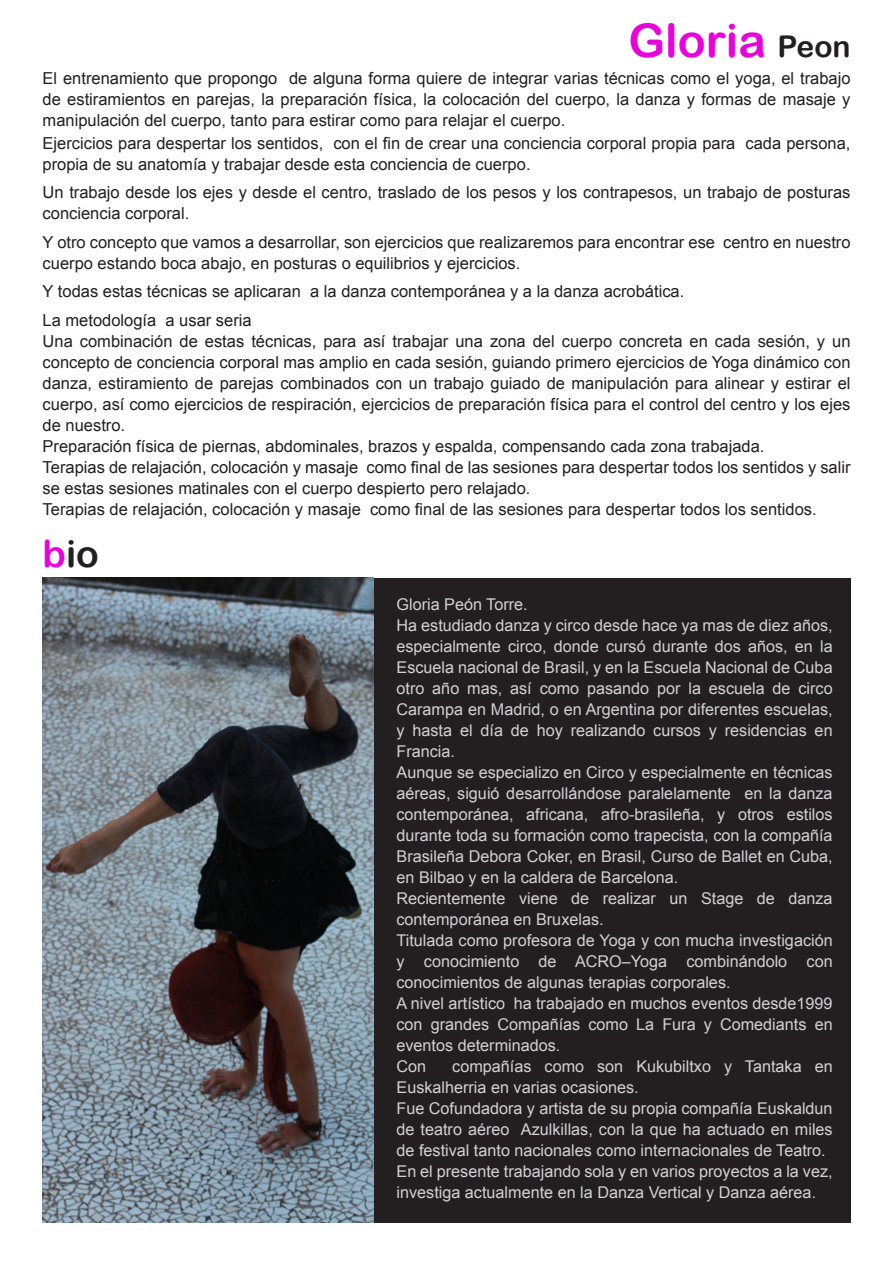
<style>
.page{position:relative;width:893px;height:1263px;background:#fff}
.page>*{position:absolute;margin:0;border:0;box-sizing:border-box;transform-origin:0 0}
.t1{font:46.35px "Arial Rounded MT Bold";color:#e803db}
.t2{font:37.5px "Arial Rounded MT Bold";color:#231f20}
.t3{font:16.5px/21px "Arial";color:#231f20}
.t4{font:16.2px/21px "Arial";color:#d1d2d4;text-align:justify}
.s1{font-size:30px;color:#231f20}
.s2{color:#e803db}
</style>
<div class="page">
<div style="left:343px;top:578px;width:507px;height:644px;background:#231f20"></div>
<img style="left:43px;top:578px;width:330px;height:644px">
<p class="t1" style="left:628px;top:13px;width:224px">Gloria <span class="s1">Peon</span></p>
<p class="t3" style="left:43px;top:68px;width:809px;text-align:justify">El entrenamiento que propongo de alguna forma quiere de integrar varias técnicas como el yoga, el trabajo de estiramientos en parejas, la preparación física, la colocación del cuerpo, la danza y formas de masaje y manipulación del cuerpo, tanto para estirar como para relajar el cuerpo.</p>
<p class="t3" style="left:43px;top:132px;width:809px">Ejercicios para despertar los sentidos, con el fin de crear una conciencia corporal propia para cada persona, propia de su anatomía y trabajar desde esta conciencia de cuerpo.</p>
<p class="t3" style="left:43px;top:182px;width:809px">Un trabajo desde los ejes y desde el centro, traslado de los pesos y los contrapesos, un trabajo de posturas conciencia corporal.</p>
<p class="t3" style="left:43px;top:231px;width:809px">Y otro concepto que vamos a desarrollar, son ejercicios que realizaremos para encontrar ese centro en nuestro cuerpo estando boca abajo, en posturas o equilibrios y ejercicios.</p>
<p class="t3" style="left:43px;top:281px;width:643px">Y todas estas técnicas se aplicaran a la danza contemporánea y a la danza acrobática.</p>
<p class="t3" style="left:43px;top:309px;width:211px">La metodología a usar seria</p>
<p class="t3" style="left:43px;top:330px;width:809px;text-align:justify">Una combinación de estas técnicas, para así trabajar una zona del cuerpo concreta en cada sesión, y un concepto de conciencia corporal mas amplio en cada sesión, guiando primero ejercicios de Yoga dinámico con danza, estiramiento de parejas combinados con un trabajo guiado de manipulación para alinear y estirar el cuerpo, así como ejercicios de respiración, ejercicios de preparación física para el control del centro y los ejes de nuestro.</p>
<p class="t3" style="left:43px;top:435px;width:723px">Preparación física de piernas, abdominales, brazos y espalda, compensando cada zona trabajada.</p>
<p class="t3" style="left:43px;top:456px;width:809px">Terapias de relajación, colocación y masaje como final de las sesiones para despertar todos los sentidos y salir se estas sesiones matinales con el cuerpo despierto pero relajado.</p>
<p class="t3" style="left:43px;top:498px;width:775px">Terapias de relajación, colocación y masaje como final de las sesiones para despertar todos los sentidos.</p>
<p class="t2" style="left:43px;top:532px;width:58px"><span class="s2">b</span>io</p>
<p class="t4" style="left:396px;top:593px;width:133px">Gloria Peón Torre.</p>
<p class="t4" style="left:396px;top:614px;width:438px">Ha estudiado danza y circo desde hace ya mas de diez años, especialmente circo, donde cursó durante dos años, en la Escuela nacional de Brasil, y en la Escuela Nacional de Cuba otro año mas, así como pasando por la escuela de circo Carampa en Madrid, o en Argentina por diferentes escuelas, y hasta el día de hoy realizando cursos y residencias en Francia.</p>
<p class="t4" style="left:396px;top:761px;width:438px">Aunque se especializo en Circo y especialmente en técnicas aéreas, siguió desarrollándose paralelamente en la danza contemporánea, africana, afro-brasileña, y otros estilos durante toda su formación como trapecista, con la compañía Brasileña Debora Coker, en Brasil, Curso de Ballet en Cuba, en Bilbao y en la caldera de Barcelona.</p>
<p class="t4" style="left:396px;top:887px;width:438px">Recientemente viene de realizar un Stage de danza contemporánea en Bruxelas.</p>
<p class="t4" style="left:396px;top:929px;width:438px">Titulada como profesora de Yoga y con mucha investigación y conocimiento de ACRO–Yoga combinándolo con conocimientos de algunas terapias corporales.</p>
<p class="t4" style="left:396px;top:992px;width:438px">A nivel artístico ha trabajado en muchos eventos desde1999 con grandes Compañías como La Fura y Comediants en eventos determinados.</p>
<p class="t4" style="left:396px;top:1055px;width:31px">Con</p>
<p class="t4" style="left:396px;top:1055px;width:438px;text-indent:56px">compañías como son Kukubiltxo y Tantaka en<br>Euskalherria en varias ocasiones.</p>
<p class="t4" style="left:396px;top:1097px;width:438px">Fue Cofundadora y artista de su propia compañía Euskaldun de teatro aéreo Azulkillas, con la que ha actuado en miles de festival tanto nacionales como internacionales de Teatro.</p>
<p class="t4" style="left:396px;top:1160px;width:438px">En el presente trabajando sola y en varios proyectos a la vez, investiga actualmente en la Danza Vertical y Danza aérea.</p>
</div>
